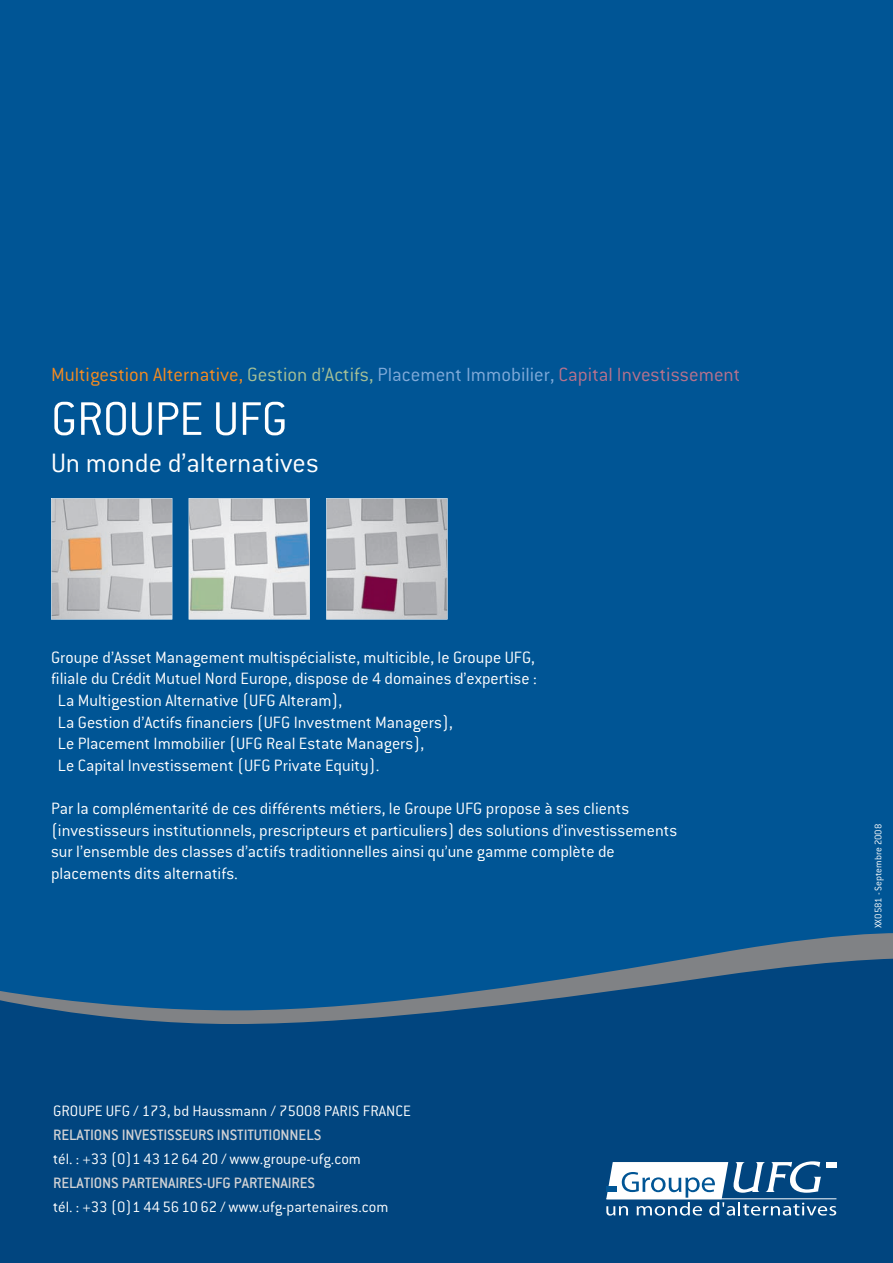
<style>
.page{position:relative;width:893px;height:1263px;background:#01457f}
.page>*{position:absolute;margin:0;border:0;box-sizing:border-box;transform-origin:0 0}
.t1{font:300 51.75px "Conduit ITC Std";letter-spacing:-.01em;color:#fff}
.t2{font:300 29.25px "Conduit ITC Std";color:#fff}
.t3{font:300 21px "Conduit ITC Std";color:#f68b1f}
.t4{font:300 18px/21.6px "Conduit ITC Std";color:#fff}
.t5{font:300 16.5px "Conduit ITC Std";color:#fff}
.t6{font:500 16.5px "Conduit ITC Std";letter-spacing:-.01em;color:#d1d2d4}
.t7{font:300 10.5px "Conduit ITC Std";color:#fff}
.s1{color:#a5c097}
.s2{color:#80aad9}
.s3{color:#b7728d}
</style>
<div class="page">
<svg style="left:56px;top:1010px;width:399px;height:14px;fill:#808285"></svg>
<div style="left:0;top:0;width:893px;height:1010px;background:#005595"></div>
<svg style="left:606px;top:1161px;width:230px;height:54px"></svg>
<svg style="left:51px;top:498px;width:397px;height:121px;background:#b0b6bd"></svg>
<p class="t3" style="left:51px;top:368px;width:691px">Multigestion Alternative, <span class="s1">Gestion d’Actifs,</span> <span class="s2">Placement Immobilier,</span> <span class="s3">Capital Investissement</span></p>
<h1 class="t1" style="left:51px;top:402px;width:238px">GROUPE UFG</h1>
<h2 class="t2" style="left:51px;top:454px;width:269px">Un monde d’alternatives</h2>
<p class="t4" style="left:51px;top:648px;width:485px">Groupe d’Asset Management multispécialiste, multicible, le Groupe UFG,</p>
<p class="t4" style="left:51px;top:670px;width:487px">filiale du Crédit Mutuel Nord Europe, dispose de 4 domaines d’expertise :</p>
<p class="t4" style="left:58px;top:691px;width:286px">La Multigestion Alternative (UFG Alteram),</p>
<p class="t4" style="left:58px;top:713px;width:396px">La Gestion d’Actifs financiers (UFG Investment Managers),</p>
<p class="t4" style="left:58px;top:735px;width:368px">Le Placement Immobilier (UFG Real Estate Managers),</p>
<p class="t4" style="left:58px;top:756px;width:323px">Le Capital Investissement (UFG Private Equity).</p>
<p class="t4" style="left:51px;top:799px;width:628px">Par la complémentarité de ces différents métiers, le Groupe UFG propose à ses clients (investisseurs institutionnels, prescripteurs et particuliers) des solutions d’investissements sur l’ensemble des classes d’actifs traditionnelles ainsi qu’une gamme complète de placements dits alternatifs.</p>
<p class="t5" style="left:53px;top:1105px;width:359px">GROUPE UFG / 173, bd Haussmann / 75008 PARIS FRANCE</p>
<p class="t6" style="left:53px;top:1130px;width:270px">RELATIONS INVESTISSEURS INSTITUTIONNELS</p>
<p class="t5" style="left:53px;top:1154px;width:309px">tél. : +33 (0)1 43 12 64 20 / www.groupe-ufg.com</p>
<p class="t6" style="left:53px;top:1178px;width:263px">RELATIONS PARTENAIRES-UFG PARTENAIRES</p>
<p class="t5" style="left:53px;top:1202px;width:337px">tél. : +33 (0)1 44 56 10 62 / www.ufg-partenaires.com</p>
<p class="t7" style="left:875px;top:928px;width:106px;rotate:-90deg">XX0581 - Septembre 2008</p>
</div>
